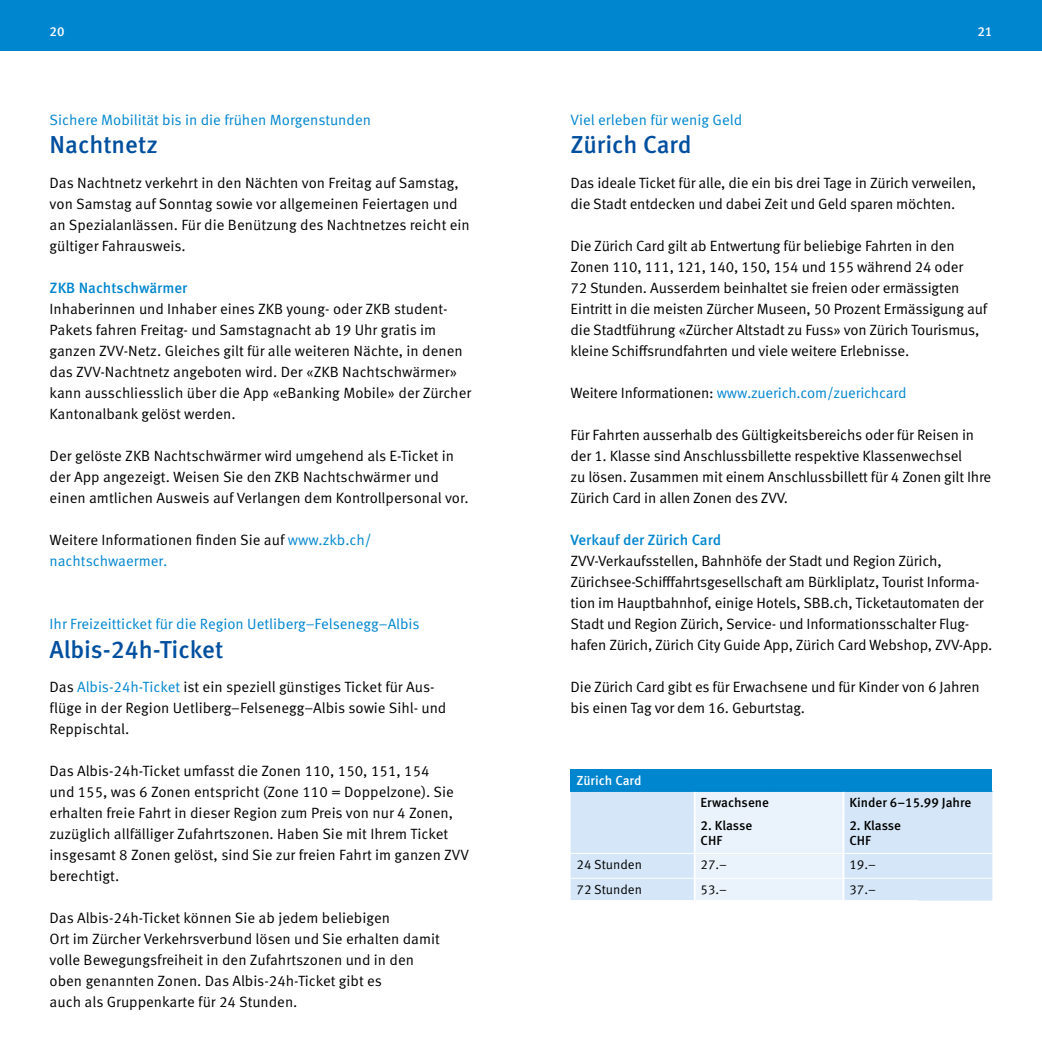
<style>
.page{position:relative;width:1042px;height:1042px;background:#fff}
.page>*{position:absolute;margin:0;border:0;box-sizing:border-box;transform-origin:0 0}
.Titel{font:500 24.5px "Meta OT";letter-spacing:-.005em;color:#004f9f}
.Lauftext{font:14.88px/21px "Meta OT";letter-spacing:-.01em;color:#000}
.Lauftext-2{font:14.88px "Meta OT";letter-spacing:-.015em;color:#0086ce}
.Übertitel{font:14.88px "Meta OT";color:#0086ce}
.Lauftext_medium_farb{font:500 14.88px "Meta OT";letter-spacing:-.005em;color:#0086ce}
.Lauftext_medium{font:500 14.88px "Meta OT";color:#0086ce}
.Tabelle_medium{font:500 13.12px "Meta OT";color:#000}
.Tabelle{font:13.12px "Meta OT";color:#000}
.Tabelle_medium-2{font:500 13.12px "Meta OT";letter-spacing:-.005em;color:#fff}
.s1{color:#0086ce}
.s2{color:#000}
</style>
<div class="page">
<div style="left:0;top:0;width:521px;height:50px;background:#0086ce"></div>
<div style="left:521px;top:0;width:521px;height:50px;background:#0086ce"></div>
<div style="left:570px;top:769px;width:422px;height:22px;background:#0086ce"></div>
<div style="left:570px;top:792px;width:422px;height:108px;background:#d4e6f7"></div>
<hr style="left:842px;top:791px;width:2px;height:23px;background:#fff">
<hr style="left:842px;top:814px;width:2px;height:39px;background:#fff">
<hr style="left:842px;top:853px;width:2px;height:25px;background:#fff">
<div style="left:694px;top:792px;width:149px;height:108px;background:#eaf3fc"></div>
<hr style="left:842px;top:878px;width:2px;height:22px;background:#fff">
<hr style="left:570px;top:853px;width:124px;height:1px;background:#fff">
<hr style="left:694px;top:853px;width:75px;height:1px;background:#fff">
<hr style="left:769px;top:853px;width:74px;height:1px;background:#fff">
<hr style="left:843px;top:853px;width:75px;height:1px;background:#fff">
<hr style="left:918px;top:853px;width:74px;height:1px;background:#fff">
<hr style="left:570px;top:878px;width:124px;height:1px;background:#fff">
<hr style="left:694px;top:878px;width:75px;height:1px;background:#fff">
<hr style="left:769px;top:878px;width:74px;height:1px;background:#fff">
<hr style="left:843px;top:878px;width:75px;height:1px;background:#fff">
<hr style="left:570px;top:791px;width:124px;height:1px;background:#0086ce">
<hr style="left:694px;top:791px;width:75px;height:1px;background:#0086ce">
<hr style="left:769px;top:791px;width:74px;height:1px;background:#0086ce">
<hr style="left:843px;top:791px;width:75px;height:1px;background:#0086ce">
<hr style="left:918px;top:791px;width:74px;height:1px;background:#0086ce">
<hr style="left:918px;top:878px;width:74px;height:1px;background:#fff">
<p class="Tabelle_medium-2" style="left:50px;top:23px;width:16px">20</p>
<p class="Tabelle_medium-2" style="left:977px;top:23px;width:16px">21</p>
<p class="Lauftext-2" style="left:50px;top:111px;width:323px">Sichere Mobilität bis in die frühen Morgenstunden</p>
<p class="Titel" style="left:50px;top:130px;width:110px">Nachtnetz</p>
<p class="Lauftext" style="left:50px;top:172px;width:422px">Das Nachtnetz verkehrt in den Nächten von Freitag auf Samstag, von Samstag auf Sonntag sowie vor allgemeinen Feiertagen und an Spezialanlässen. Für die Benützung des Nachtnetzes reicht ein gültiger Fahrausweis.</p>
<p class="Lauftext_medium" style="left:50px;top:278px;width:139px">ZKB Nachtschwärmer</p>
<p class="Lauftext" style="left:50px;top:298px;width:423px">Inhaberinnen und Inhaber eines ZKB young- oder ZKB student-Pakets fahren Freitag- und Samstagnacht ab 19 Uhr gratis im ganzen ZVV-Netz. Gleiches gilt für alle weiteren Nächte, in denen das ZVV-Nachtnetz angeboten wird. Der «ZKB Nachtschwärmer» kann ausschliesslich über die App «eBanking Mobile» der Zürcher Kantonalbank gelöst werden.</p>
<p class="Lauftext" style="left:50px;top:445px;width:421px">Der gelöste ZKB Nachtschwärmer wird umgehend als E-Ticket in der App angezeigt. Weisen Sie den ZKB Nachtschwärmer und einen amtlichen Ausweis auf Verlangen dem Kontrollpersonal vor.</p>
<p class="Lauftext" style="left:50px;top:529px;width:323px">Weitere Informationen finden Sie auf <span class="s1">www.zkb.ch/ nachtschwaermer.</span></p>
<p class="Übertitel" style="left:50px;top:615px;width:371px">Ihr Freizeitticket für die Region Uetliberg–Felsenegg–Albis</p>
<p class="Titel" style="left:50px;top:634px;width:175px">Albis-24h-Ticket</p>
<p class="Lauftext" style="left:50px;top:676px;width:398px">Das <span class="s1">Albis-24h-Ticket</span> ist ein speziell günstiges Ticket für Aus&shy;flüge in der Region Uetliberg–Felsenegg–Albis sowie Sihl- und<br>Reppischtal.</p>
<p class="Lauftext" style="left:50px;top:760px;width:421px">Das Albis-24h-Ticket umfasst die Zonen 110, 150, 151, 154<br>und 155, was 6 Zonen entspricht (Zone 110 = Doppelzone). Sie erhalten freie Fahrt in dieser Region zum Preis von nur 4 Zonen, zuzüglich allfälliger Zufahrtszonen. Haben Sie mit Ihrem Ticket insgesamt 8 Zonen gelöst, sind Sie zur freien Fahrt im ganzen ZVV berechtigt.</p>
<p class="Lauftext" style="left:50px;top:907px;width:392px">Das Albis-24h-Ticket können Sie ab jedem beliebigen<br>Ort im Zürcher Verkehrsverbund lösen und Sie erhalten damit volle Bewegungsfreiheit in den Zufahrtszonen und in den oben genannten Zonen. Das Albis-24h-Ticket gibt es</p>
<p class="Lauftext" style="left:50px;top:991px;width:249px">auch als Gruppenkarte für 24 Stunden.</p>
<p class="Übertitel" style="left:570px;top:111px;width:173px">Viel erleben für wenig Geld</p>
<p class="Titel" style="left:570px;top:130px;width:123px">Zürich Card</p>
<p class="Lauftext" style="left:570px;top:172px;width:407px">Das ideale Ticket für alle, die ein bis drei Tage in Zürich verweilen, die Stadt entdecken und dabei Zeit und Geld sparen möchten.</p>
<p class="Lauftext" style="left:570px;top:235px;width:418px">Die Zürich Card gilt ab Entwertung für beliebige Fahrten in den Zonen 110, 111, 121, 140, 150, 154 und 155 während 24 oder<br>72 Stunden. Ausserdem beinhaltet sie freien oder ermässigten Eintritt in die meisten Zürcher Museen, 50 Prozent Ermässigung auf die Stadtführung «Zürcher Altstadt zu Fuss» von Zürich Tourismus, kleine Schiffsrundfahrten und viele weitere Erlebnisse.</p>
<p class="Lauftext-2" style="left:570px;top:384px;width:337px"><span class="s2">Weitere Informationen:</span> www.zuerich.com/zuerichcard</p>
<p class="Lauftext" style="left:570px;top:424px;width:422px">Für Fahrten ausserhalb des Gültigkeitsbereichs oder für Reisen in der 1. Klasse sind Anschlussbillette respektive Klassenwechsel<br>zu lösen. Zusammen mit einem Anschlussbillett für 4 Zonen gilt Ihre Zürich Card in allen Zonen des ZVV.</p>
<p class="Lauftext_medium_farb" style="left:570px;top:530px;width:152px">Verkauf der Zürich Card</p>
<p class="Lauftext" style="left:570px;top:550px;width:423px">ZVV-Verkaufsstellen, Bahnhöfe der Stadt und Region Zürich, Zürichsee-Schifffahrtsgesellschaft am Bürkliplatz, Tourist Informa&shy;tion im Hauptbahnhof, einige Hotels, SBB.ch, Ticketautomaten der Stadt und Region Zürich, Service- und Informationsschalter Flug&shy;hafen Zürich, Zürich City Guide App, Zürich Card Webshop, ZVV-App.</p>
<p class="Lauftext" style="left:570px;top:676px;width:411px">Die Zürich Card gibt es für Erwachsene und für Kinder von 6 Jahren bis einen Tag vor dem 16. Geburtstag.</p>
<p class="Tabelle_medium-2" style="left:576px;top:772px;width:66px">Zürich Card</p>
<p class="Tabelle_medium" style="left:700px;top:794px;width:70px">Erwachsene</p>
<p class="Tabelle_medium" style="left:849px;top:794px;width:123px">Kinder 6–15.99 Jahre</p>
<p class="Tabelle_medium" style="left:700px;top:817px;width:53px">2. Klasse</p>
<p class="Tabelle_medium" style="left:700px;top:833px;width:23px">CHF</p>
<p class="Tabelle_medium" style="left:849px;top:817px;width:53px">2. Klasse</p>
<p class="Tabelle_medium" style="left:849px;top:833px;width:23px">CHF</p>
<p class="Tabelle" style="left:576px;top:857px;width:67px">24 Stunden</p>
<p class="Tabelle" style="left:700px;top:857px;width:28px">27.–</p>
<p class="Tabelle" style="left:849px;top:857px;width:28px">19.–</p>
<p class="Tabelle" style="left:576px;top:882px;width:67px">72 Stunden</p>
<p class="Tabelle" style="left:700px;top:882px;width:28px">53.–</p>
<p class="Tabelle" style="left:849px;top:882px;width:28px">37.–</p>
</div>
